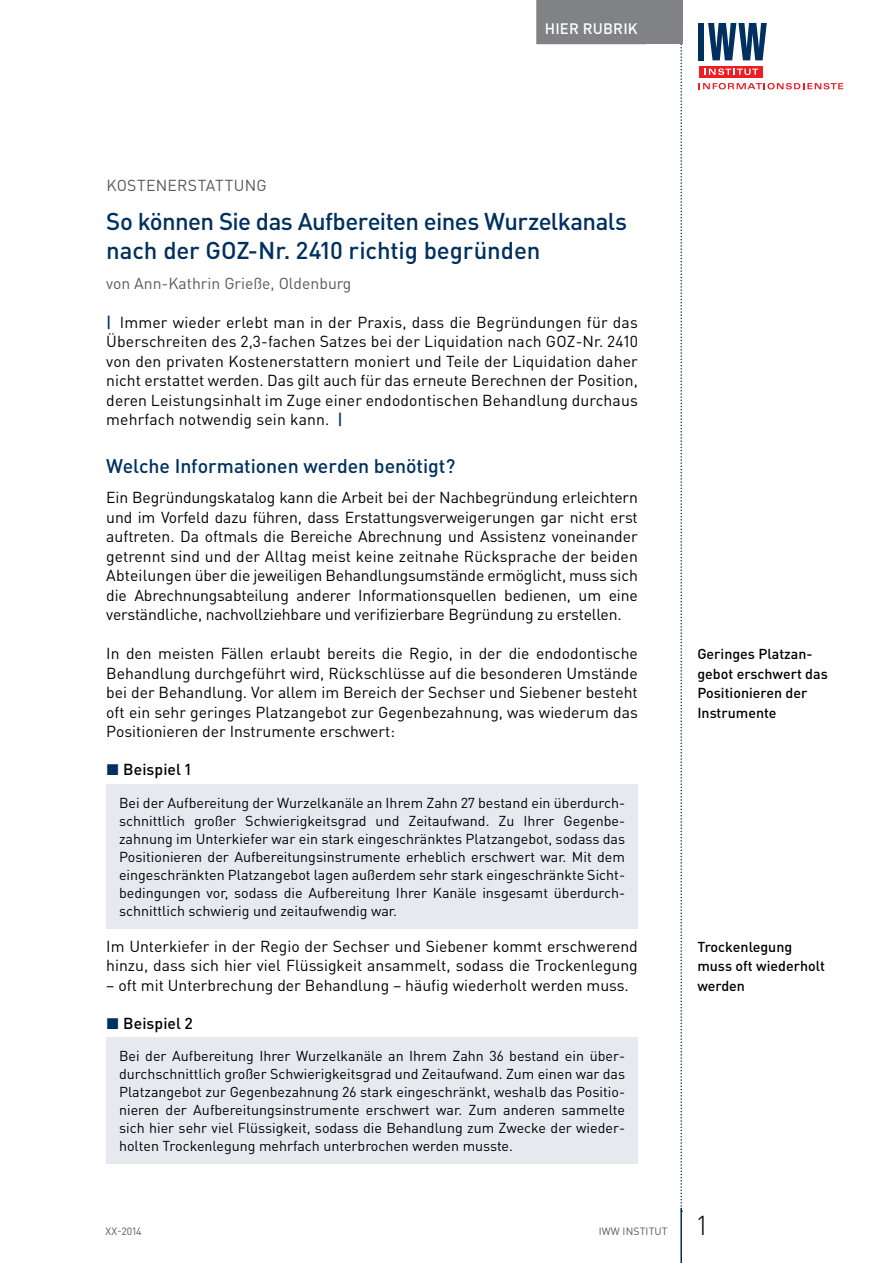
<style>
.page{position:relative;width:893px;height:1263px;background:#fff}
.page>*{position:absolute;margin:0;border:0;box-sizing:border-box;transform-origin:0 0}
.t1{font:300 27px "DIN Pro";color:#000}
.t2{font:500 24px/28.5px "DIN Pro";letter-spacing:-.015em;color:#00305f}
.t3{font:500 19.5px "DIN Pro";letter-spacing:-.005em;color:#00305f}
.t4{font:15.75px/19.5px "DIN Pro";color:#000;text-align:justify}
.t5{font:15.75px "DIN Pro";letter-spacing:.005em;color:#58595b}
.t6{font:500 15.75px "DIN Pro";letter-spacing:.005em;color:#000}
.t7{font:500 15px "DIN Pro";letter-spacing:.015em;color:#fff}
.t8{font:14.25px/18px "DIN Pro";color:#000}
.t9{font:500 14.25px/19.5px "DIN Pro";color:#000}
.t10{font:10.5px "DIN Pro";letter-spacing:.01em;color:#58595b}
.s1{font-weight:500;color:#00305f}
.s2{color:#00305f}
</style>
<div class="page">
<svg style="left:680px;top:44px;width:2px;height:1164px"></svg>
<div style="left:638px;top:0;width:44px;height:44px;background:#808285"></div>
<hr style="left:680px;top:1208px;width:2px;height:55px;background:#00305f">
<div style="left:536px;top:0;width:110px;height:44px;background:#808285"></div>
<svg style="left:699px;top:83px;width:144px;height:6px"></svg>
<div style="left:699px;top:66px;width:63px;height:11px;background:#ed1d24"></div>
<svg style="left:704px;top:68px;width:54px;height:7px"></svg>
<div style="left:699px;top:23px;width:5px;height:37px;background:#00305f"></div>
<svg style="left:708px;top:23px;width:59px;height:37px"></svg>
<div style="left:106px;top:784px;width:532px;height:144px;background:#e6eaef"></div>
<div style="left:106px;top:1037px;width:532px;height:127px;background:#e6eaef"></div>
<p class="t7" style="left:545px;top:18px;width:94px">hier Rubrik</p>
<p class="t5" style="left:106px;top:175px;width:162px">Kostenerstattung</p>
<h2 class="t2" style="left:106px;top:206px;width:522px">So können Sie das Aufbereiten eines Wurzelkanals nach der GOZ-Nr. 2410 richtig begründen</h2>
<p class="t5" style="left:106px;top:272px;width:247px">von Ann-Kathrin Grieße, Oldenburg</p>
<p class="t4" style="left:106px;top:312px;width:533px"><span class="s1">|</span> Immer wieder erlebt man in der Praxis, dass die Begründungen für das Überschreiten des 2,3-fachen Satzes bei der Liquidation nach GOZ-N r. 2410 von den privaten Kostenerstattern moniert und Teile der Liquidation daher nicht erstattet werden. Das gilt auch für das erneute Berechnen der Position, deren Leistungsinhalt im Zuge einer endodontischen Behandlung durchaus mehrfach notwendig sein kann. <span class="s1">|</span></p>
<p class="t3" style="left:106px;top:453px;width:351px">Welche I nformationen werden benötigt?</p>
<p class="t4" style="left:106px;top:487px;width:533px">Ein Begründungskatalog kann die Arbeit bei der Nachbegründung erleichtern und im Vorfeld dazu führen, dass Erstattungsverweigerungen gar nicht erst auftreten. Da oftmals die Bereiche Abrechnung und Assistenz voneinander getrennt sind und der Alltag meist keine zeitnahe Rücksprache der beiden Abteilungen über die jeweiligen Behandlungsumstände ermöglicht, muss sich die Abrechnungsabteilung anderer Informationsquellen bedienen, um eine verständliche, nachvollziehbare und verifizierbare Begründung zu erstellen.</p>
<p class="t4" style="left:106px;top:643px;width:533px">In den meisten Fällen erlaubt bereits die Regio, in der die endodontische Behandlung durchgeführt wird, Rückschlüsse auf die besonderen U mstände bei der Behandlung. Vor allem im Bereich der Sechser und Siebener besteht oft ein sehr geringes Platzangebot zur Gegenbezahnung, was wiederum das Positionieren der Instrumente erschwert:</p>
<p class="t6" style="left:106px;top:759px;width:86px"><span class="s2">◼</span> Beispiel 1</p>
<p class="t8" style="left:119px;top:793px;width:508px">Bei der Aufbereitung der Wurzelkanäle an Ihrem Zahn 27 bestand ein überdurch&shy;schnittlich großer Schwierigkeitsgrad und Zeitaufwand. Zu Ihrer Gegenbe&shy;zahnung im U nterkiefer war ein stark eingeschränktes Platzangebot, sodass das Positionieren der Aufbereitungsinstrumente erheblich erschwert war. Mit dem eingeschränkten Platzangebot lagen außerdem sehr stark eingeschränkte Sicht&shy;bedingungen vor, sodass die Aufbereitung Ihrer Kanäle insgesamt überdurch&shy;schnittlich schwierig und zeitaufwendig war.</p>
<p class="t4" style="left:106px;top:936px;width:533px">Im U nterkiefer in der Regio der Sechser und Siebener kommt erschwerend hinzu, dass sich hier viel Flüssigkeit ansammelt, sodass die Trockenlegung</p>
<p class="t4" style="left:106px;top:975px;width:524px">– oft mit U nterbrechung der Behandlung – häufig wiederholt werden muss.</p>
<p class="t6" style="left:106px;top:1012px;width:88px"><span class="s2">◼</span> Beispiel 2</p>
<p class="t8" style="left:119px;top:1046px;width:508px;text-align:justify">Bei der Aufbereitung Ihrer Wurzelkanäle an Ihrem Zahn 36 bestand ein über&shy;durchschnittlich großer Schwierigkeitsgrad und Zeitaufwand. Zum einen war das Platzangebot zur Gegenbezahnung 26 stark eingeschränkt, weshalb das Positio&shy;nieren der Aufbereitungsinstrumente erschwert war. Zum anderen sammelte sich hier sehr viel Flüssigkeit, sodass die Behandlung zum Zwecke der wieder&shy;holten Trockenlegung mehrfach unterbrochen werden musste.</p>
<p class="t9" style="left:697px;top:644px;width:132px">Geringes Platzan&shy;gebot erschwert das<br>Positionieren der<br>I nstrumente</p>
<p class="t9" style="left:697px;top:936px;width:129px">Trockenlegung muss oft wiederholt werden</p>
<p class="t10" style="left:106px;top:1224px;width:38px">XX-2014</p>
<p class="t10" style="left:599px;top:1224px;width:70px">IWW Institut</p>
<h1 class="t1" style="left:697px;top:1207px;width:11px">1</h1>
</div>
